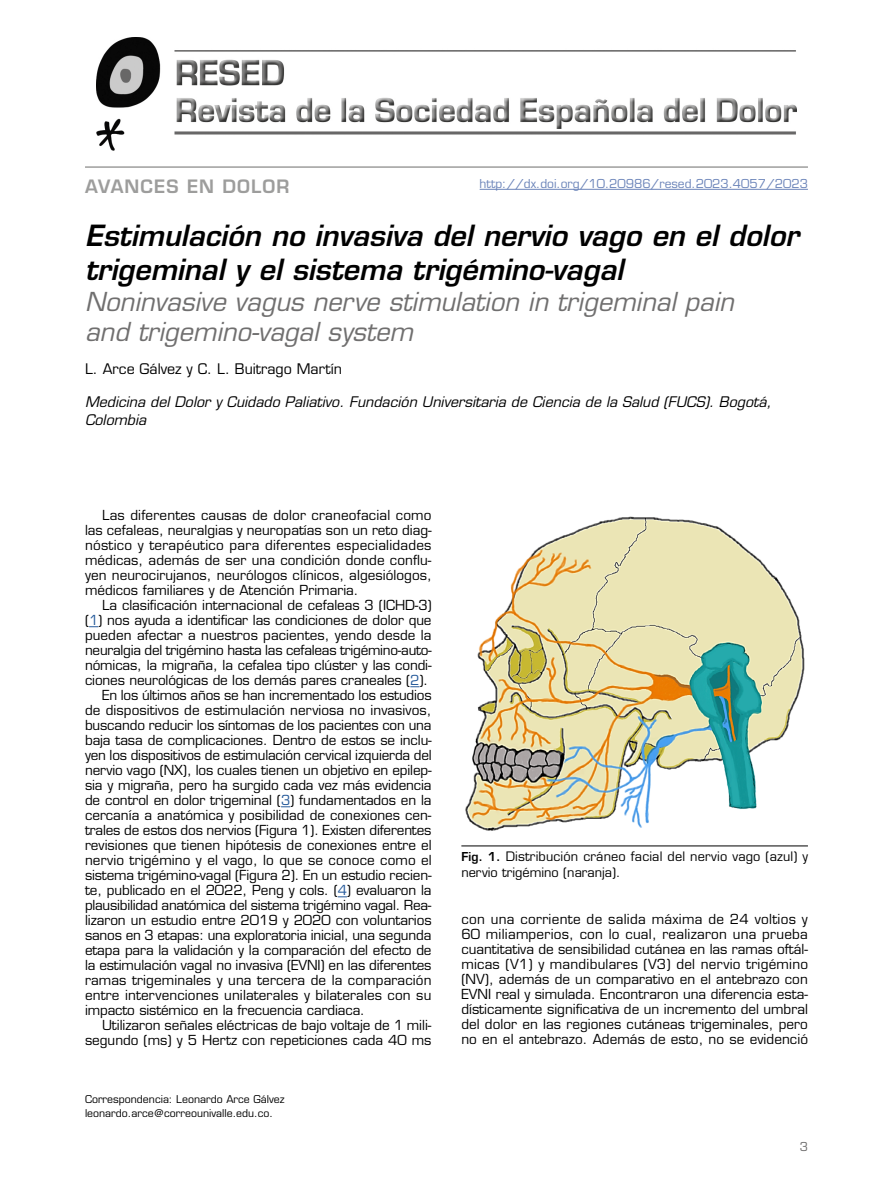
<style>
.page{position:relative;width:893px;height:1191px;background:#fff}
.page>*{position:absolute;margin:0;border:0;box-sizing:border-box;transform-origin:0 0}
.t1{font:italic 600 28.5px/34.2px "Eurostile LT Std";color:#000}
.t2{font:italic 25.5px/30.6px "Eurostile LT Std";color:#706f6f}
.t3{font:600 18px "Eurostile LT Std";letter-spacing:.06em;color:#9d9d9c}
.t4{font:italic 14.25px/18px "Eurostile LT Std";color:#000}
.t5{font:14.25px "Eurostile LT Std";color:#000}
.t6{font:13.5px/15px "Eurostile LT Std";letter-spacing:-.01em;color:#000;text-align:justify}
.t7{font:13.5px "Eurostile LT Std";letter-spacing:.01em;color:#000}
.t8{font:12.75px/15.3px "Eurostile LT Std";letter-spacing:.01em;color:#000}
.t9{font:12px "Eurostile LT Std";color:#6b84b9}
.t10{font:12px "Eurostile LT Std";color:#706f6f}
.t11{font:10.5px/13.5px "Eurostile LT Std";color:#000}
.s1{color:#275b9b}
.s2{font-weight:600;font-size:12px}
</style>
<div class="page">
<img style="left:96px;top:37px;width:701px;height:114px">
<hr style="left:480px;top:189px;width:328px;height:1px;background:#6b84b9">
<hr style="left:85px;top:167px;width:723px;height:1px;background:#9d9d9c">
<img style="left:465px;top:516px;width:340px;height:315px">
<hr style="left:461px;top:845px;width:347px;height:1px;background:#000">
<h3 class="t3" style="left:85px;top:175px;width:206px">AVANCES EN DOLOR</h3>
<p class="t9" style="left:480px;top:176px;width:330px">http://dx.doi.org/10.20986/resed.2023.4057/2023</p>
<h1 class="t1" style="left:85px;top:218px;width:715px">Estimulación no invasiva del nervio vago en el dolor trigeminal y el sistema trigémino-vagal</h1>
<h2 class="t2" style="left:85px;top:286px;width:650px">Noninvasive vagus nerve stimulation in trigeminal pain and trigemino-vagal system</h2>
<p class="t5" style="left:85px;top:360px;width:258px">L. Arce Gálvez y C. L. Buitrago Martín</p>
<p class="t4" style="left:85px;top:393px;width:688px">Medicina del Dolor y Cuidado Paliativo. Fundación Universitaria de Ciencia de la Salud (FUCS). Bogotá,<br>Colombia</p>
<p class="t6" style="left:85px;top:508px;width:348px;text-indent:17px">Las diferentes causas de dolor craneofacial como las cefaleas, neuralgias y neuropatías son un reto diag&shy;nóstico y terapéutico para diferentes especialidades médicas, además de ser una condición donde conflu&shy;yen neurocirujanos, neurólogos clínicos, algesiólogos, médicos familiares y de Atención Primaria.</p>
<p class="t6" style="left:102px;top:598px;width:331px">La clasificación internacional de cefaleas 3 (ICHD-3)</p>
<p class="t6" style="left:85px;top:613px;width:348px">(<span class="s1">1</span>) nos ayuda a identificar las condiciones de dolor que</p>
<p class="t6" style="left:85px;top:628px;width:348px">pueden afectar a nuestros pacientes, yendo desde la</p>
<p class="t6" style="left:85px;top:643px;width:348px">neuralgia del trigémino hasta las cefaleas trigémino-auto-</p>
<p class="t6" style="left:85px;top:658px;width:348px">nómicas, la migraña, la cefalea tipo clúster y las condi-</p>
<p class="t6" style="left:85px;top:673px;width:345px">ciones neurológicas de los demás pares craneales (<span class="s1">2</span>).</p>
<p class="t6" style="left:102px;top:688px;width:331px">En los últimos años se han incrementado los estudios</p>
<p class="t6" style="left:85px;top:703px;width:348px">de dispositivos de estimulación nerviosa no invasivos,</p>
<p class="t6" style="left:85px;top:718px;width:348px">buscando reducir los síntomas de los pacientes con una</p>
<p class="t6" style="left:85px;top:733px;width:348px">baja tasa de complicaciones. Dentro de estos se inclu-</p>
<p class="t6" style="left:85px;top:748px;width:348px">yen los dispositivos de estimulación cervical izquierda del</p>
<p class="t6" style="left:85px;top:763px;width:348px">nervio vago (NX), los cuales tienen un objetivo en epilep-</p>
<p class="t6" style="left:85px;top:778px;width:348px">sia y migraña, pero ha surgido cada vez más evidencia</p>
<p class="t6" style="left:85px;top:793px;width:348px">de control en dolor trigeminal (<span class="s1">3</span>) fundamentados en la</p>
<p class="t6" style="left:85px;top:808px;width:348px">cercanía a anatómica y posibilidad de conexiones cen-</p>
<p class="t6" style="left:85px;top:823px;width:348px">trales de estos dos nervios (Figura 1). Existen diferentes</p>
<p class="t6" style="left:85px;top:838px;width:348px">revisiones que tienen hipótesis de conexiones entre el</p>
<p class="t7" style="left:85px;top:852px;width:348px">nervio trigémino y el vago, lo que se conoce como el</p>
<p class="t6" style="left:85px;top:868px;width:348px">sistema trigémino-vagal (Figura 2). En un estudio recien-</p>
<p class="t6" style="left:85px;top:883px;width:348px">te, publicado en el 2022, Peng y cols. (<span class="s1">4</span>) evaluaron la</p>
<p class="t6" style="left:85px;top:898px;width:348px">plausibilidad anatómica del sistema trigémino vagal. Rea-</p>
<p class="t6" style="left:85px;top:913px;width:348px">lizaron un estudio entre 2019 y 2020 con voluntarios</p>
<p class="t6" style="left:85px;top:928px;width:348px">sanos en 3 etapas: una exploratoria inicial, una segunda</p>
<p class="t6" style="left:85px;top:943px;width:348px">etapa para la validación y la comparación del efecto de</p>
<p class="t6" style="left:85px;top:958px;width:348px">la estimulación vagal no invasiva (EVNI) en las diferentes</p>
<p class="t7" style="left:85px;top:972px;width:348px">ramas trigeminales y una tercera de la comparación</p>
<p class="t7" style="left:85px;top:987px;width:348px">entre intervenciones unilaterales y bilaterales con su</p>
<p class="t6" style="left:85px;top:1003px;width:281px">impacto sistémico en la frecuencia cardiaca.</p>
<p class="t6" style="left:102px;top:1018px;width:331px">Utilizaron señales eléctricas de bajo voltaje de 1 mili-</p>
<p class="t6" style="left:85px;top:1033px;width:348px">segundo (ms) y 5 Hertz con repeticiones cada 40 ms</p>
<p class="t11" style="left:85px;top:1092px;width:201px">Correspondencia: Leonardo Arce Gálvez leonardo.arce@correounivalle.edu.co.</p>
<p class="t8" style="left:461px;top:849px;width:348px"><span class="s2">Fig. 1.</span> Distribución cráneo facial del nervio vago (azul) y nervio trigémino (naranja).</p>
<p class="t6" style="left:461px;top:911px;width:348px">con una corriente de salida máxima de 24 voltios y 60 miliamperios, con lo cual, realizaron una prueba cuantitativa de sensibilidad cutánea en las ramas oftál&shy;micas (V1) y mandibulares (V3) del nervio trigémino (NV), además de un comparativo en el antebrazo con EVNI real y simulada. Encontraron una diferencia esta&shy;dísticamente significativa de un incremento del umbral del dolor en las regiones cutáneas trigeminales, pero no en el antebrazo. Además de esto, no se evidenció</p>
<p class="t10" style="left:800px;top:1139px;width:10px">3</p>
</div>
